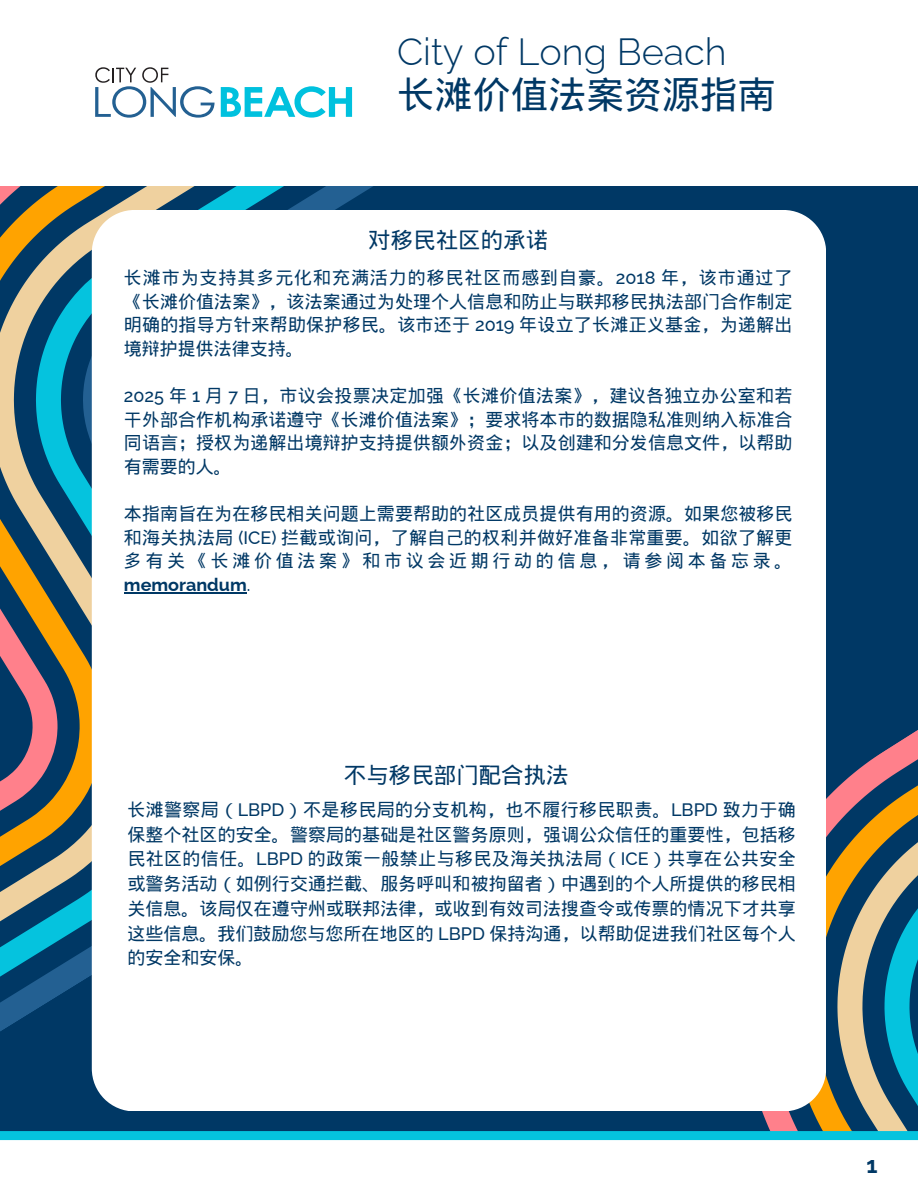
<style>
.page{position:relative;width:918px;height:1188px;background:#003865}
.page>*{position:absolute;margin:0;border:0;box-sizing:border-box;transform-origin:0 0}
.t1{font:300 37.95px/43.8px "Raleway";color:#003865}
.t2{font:22.5px "Wen Quan Yi Micro Hei";color:#003865}
.t3{font:700 22.5px "Raleway";color:#003865}
.t4{font:18px/23.7px "Wen Quan Yi Micro Hei";letter-spacing:.005em;color:#003865;text-align:justify}
.s1{font-family:"Wen Quan Yi Micro Hei";font-weight:400}
.s2{font-family:"Raleway";font-weight:500}
.s3{font-family:"Raleway";font-weight:700}
</style>
<div class="page">
<svg style="left:0;top:186px;width:373px;height:686px"></svg>
<svg style="left:762px;top:730px;width:156px;height:401px"></svg>
<div style="left:92px;top:210px;width:734px;height:901px;background:#fff"></div>
<div style="left:0;top:0;width:918px;height:186px;background:#fff"></div>
<div style="left:0;top:1136px;width:918px;height:52px;background:#fff"></div>
<div style="left:0;top:1131px;width:918px;height:9px;background:#05c3de"></div>
<svg style="left:221px;top:86px;width:131px;height:32px"></svg>
<svg style="left:95px;top:67px;width:120px;height:51px"></svg>
<hr style="left:124px;top:592px;width:123px;height:1px;background:#003865">
<p class="t1" style="left:397px;top:29px;width:380px">City of Long Beach<br><span class="s1">长滩价值法案资源指南</span></p>
<p class="t2" style="left:368px;top:227px;width:181px">对移民社区的承诺</p>
<h1 class="t4" style="left:124px;top:266px;width:670px">长滩市为支持其多元化和充满活力的移民社区而感到自豪。<span class="s2">2018</span> 年，该市通过了《长滩价值法案》，该法案通过为处理个人信息和防止与联邦移民执法部门合作制定明确的指导方针来帮助保护移民。该市还于 <span class="s2">2019</span> 年设立了长滩正义基金，为递解出境辩护提供法律支持。</h1>
<p class="t4" style="left:124px;top:384px;width:670px"><span class="s2">2025</span> 年 <span class="s2">1</span> 月 <span class="s2">7</span> 日，市议会投票决定加强《长滩价值法案》，建议各独立办公室和若干外部合作机构承诺遵守《长滩价值法案》；要求将本市的数据隐私准则纳入标准合同语言；授权为递解出境辩护支持提供额外资金；以及创建和分发信息文件，以帮助有需要的人。</p>
<p class="t4" style="left:124px;top:502px;width:670px">本指南旨在为在移民相关问题上需要帮助的社区成员提供有用的资源。如果您被移民和海关执法局 <span class="s2">(ICE)</span> 拦截或询问，了解自己的权利并做好准备非常重要。如欲了解更多有关《长滩价值法案》和市议会近期行动的信息，请参阅本备忘录。<span class="s3">memorandum</span><span class="s2">.</span></p>
<p class="t2" style="left:344px;top:762px;width:226px">不与移民部门配合执法</p>
<p class="t4" style="left:127px;top:797px;width:670px;line-height:24.8px">长滩警察局（<span class="s2">LBPD</span>）不是移民局的分支机构，也不履行移民职责。<span class="s2">LBPD</span> 致力于确保整个社区的安全。警察局的基础是社区警务原则，强调公众信任的重要性，包括移民社区的信任。<span class="s2">LBPD</span> 的政策一般禁止与移民及海关执法局（<span class="s2">ICE</span>）共享在公共安全或警务活动（如例行交通拦截、服务呼叫和被拘留者）中遇到的个人所提供的移民相关信息。该局仅在遵守州或联邦法律，或收到有效司法搜查令或传票的情况下才共享这些信息。我们鼓励您与您所在地区的 <span class="s2">LBPD</span> 保持沟通，以帮助促进我们社区每个人的安全和安保。</p>
<h2 class="t3" style="left:867px;top:1152px;width:13px">1</h2>
</div>
